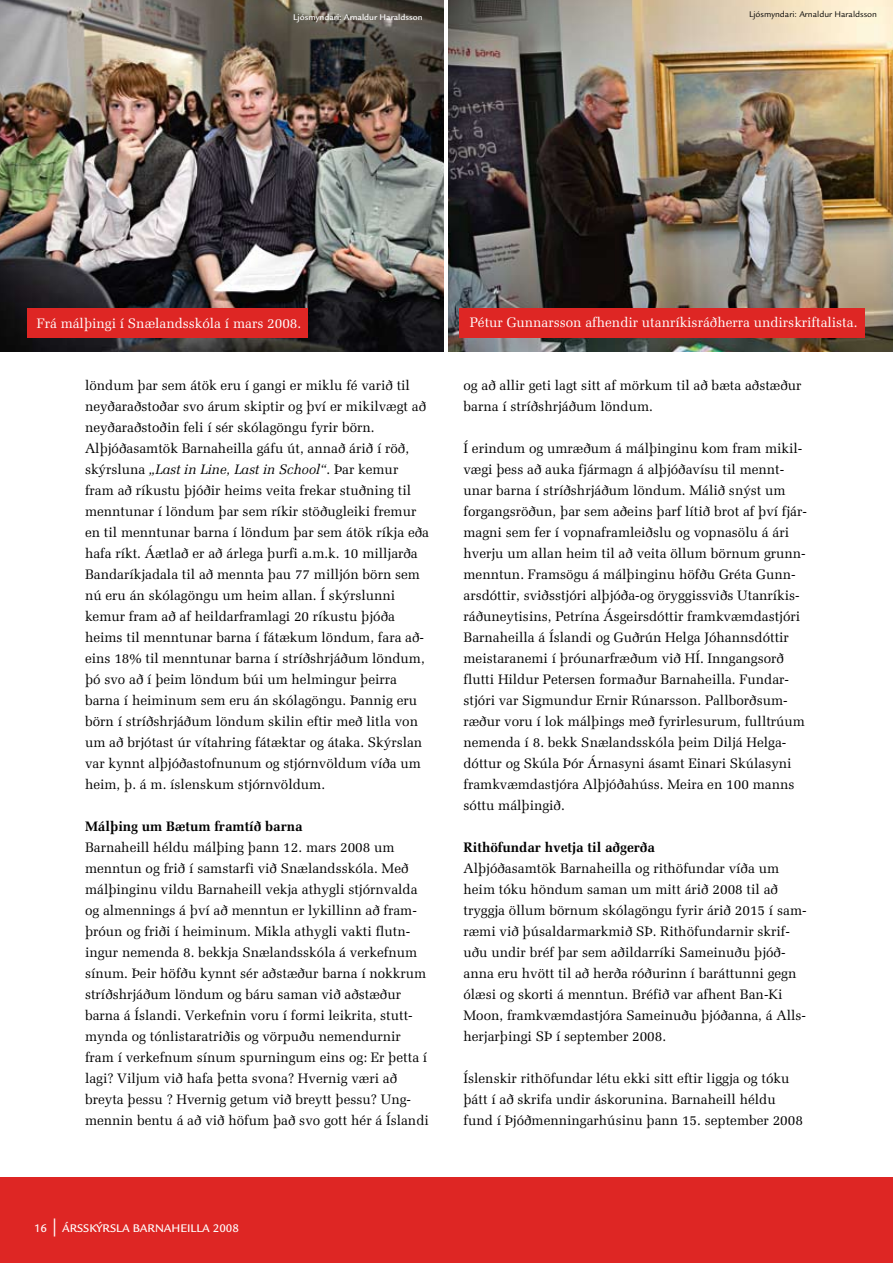
<style>
.page{position:relative;width:893px;height:1263px;background:#fff}
.page>*{position:absolute;margin:0;border:0;box-sizing:border-box;transform-origin:0 0}
.t1{font:13.8px/21px "Zapf Elliptical 711 BT";color:#000}
.t2{font:13.8px "Zapf Elliptical 711 BT";color:#fff}
.t3{font:700 13.8px "Zapf Elliptical 711 BT";color:#000}
.t4{font:500 12px "Legacy Sans";color:#fff}
.t5{font:500 9px "Legacy Sans";color:#fff}
.t6{font:9px "Legacy Sans";color:#000}
.s1{font-style:italic}
.s2{font-family:"Franklin Gothic";font-weight:400;font-stretch:condensed;font-size:18px}
</style>
<div class="page">
<div style="left:0;top:1178px;width:893px;height:85px;background:#de2624"></div>
<img style="left:0;top:0;width:444px;height:351px">
<img style="left:449px;top:0;width:444px;height:351px">
<div style="left:27px;top:308px;width:280px;height:30px;background:#de2624"></div>
<div style="left:459px;top:308px;width:405px;height:30px;background:#de2624"></div>
<p class="t5" style="left:293px;top:12px;width:131px">Ljósmyndari: Arnaldur Haraldsson</p>
<p class="t6" style="left:749px;top:9px;width:129px">Ljósmyndari: Arnaldur Haraldsson</p>
<p class="t2" style="left:37px;top:315px;width:266px">Frá málþingi í Snælandsskóla í mars 2008.</p>
<p class="t2" style="left:470px;top:314px;width:389px">Pétur Gunnarsson afhendir utanríkisráðherra undirskriftalista.</p>
<p class="t1" style="left:85px;top:375px;width:346px">löndum þar sem átök eru í gangi er miklu fé varið til neyðaraðstoðar svo árum skiptir og því er mikilvægt að neyðaraðstoðin feli í sér skólagöngu fyrir börn.<br>Alþjóðasamtök Barnaheilla gáfu út, annað árið í röð, skýrsluna <span class="s1">„Last in Line, Last in School“</span>. Þar kemur fram að ríkustu þjóðir heims veita frekar stuðning til menntunar í löndum þar sem ríkir stöðugleiki fremur en til menntunar barna í löndum þar sem átök ríkja eða hafa ríkt. Áætlað er að árlega þurfi a.m.k. 10 milljarða Bandaríkjadala til að mennta þau 77 milljón börn sem nú eru án skólagöngu um heim allan. Í skýrslunni kemur fram að af heildarframlagi 20 ríkustu þjóða heims til menntunar barna í fátækum löndum, fara að&shy;eins 18% til menntunar barna í stríðshrjáðum löndum, þó svo að í þeim löndum búi um helmingur þeirra barna í heiminum sem eru án skólagöngu. Þannig eru börn í stríðshrjáðum löndum skilin eftir með litla von um að brjótast úr vítahring fátæktar og átaka. Skýrslan var kynnt alþjóðastofnunum og stjórnvöldum víða um heim, þ. á m. íslenskum stjórnvöldum.</p>
<p class="t3" style="left:85px;top:818px;width:219px">Málþing um Bætum framtíð barna</p>
<p class="t1" style="left:85px;top:837px;width:345px">Barnaheill héldu málþing þann 12. mars 2008 um menntun og frið í samstarfi við Snælandsskóla. Með málþinginu vildu Barnaheill vekja athygli stjórnvalda og almennings á því að menntun er lykillinn að fram&shy;þróun og friði í heiminum. Mikla athygli vakti flutn&shy;ingur nemenda 8. bekkja Snælandsskóla á verkefnum sínum. Þeir höfðu kynnt sér aðstæður barna í nokkrum stríðshrjáðum löndum og báru saman við aðstæður barna á Íslandi. Verkefnin voru í formi leikrita, stutt&shy;mynda og tónlistaratriðis og vörpuðu nemendurnir fram í verkefnum sínum spurningum eins og: Er þetta í lagi? Viljum við hafa þetta svona? Hvernig væri að breyta þessu ? Hvernig getum við breytt þessu? Ung&shy;mennin bentu á að við höfum það svo gott hér á Íslandi</p>
<p class="t1" style="left:463px;top:375px;width:340px">og að allir geti lagt sitt af mörkum til að bæta aðstæður barna í stríðshrjáðum löndum.</p>
<p class="t1" style="left:463px;top:438px;width:345px">Í erindum og umræðum á málþinginu kom fram mikil&shy;vægi þess að auka fjármagn á alþjóðavísu til mennt&shy;unar barna í stríðshrjáðum löndum. Málið snýst um forgangsröðun, þar sem aðeins þarf lítið brot af því fjár&shy;magni sem fer í vopnaframleiðslu og vopnasölu á ári hverju um allan heim til að veita öllum börnum grunn&shy;menntun. Framsögu á málþinginu höfðu Gréta Gunn&shy;arsdóttir, sviðsstjóri alþjóða-og öryggissviðs Utanríkis&shy;ráðuneytisins, Petrína Ásgeirsdóttir framkvæmdastjóri Barnaheilla á Íslandi og Guðrún Helga Jóhannsdóttir meistaranemi í þróunarfræðum við HÍ. Inngangsorð flutti Hildur Petersen formaður Barnaheilla. Fundar&shy;stjóri var Sigmundur Ernir Rúnarsson. Pallborðsum&shy;ræður voru í lok málþings með fyrirlesurum, fulltrúum nemenda í 8. bekk Snælandsskóla þeim Diljá Helga&shy;dóttur og Skúla Þór Árnasyni ásamt Einari Skúlasyni framkvæmdastjóra Alþjóðahúss. Meira en 100 manns sóttu málþingið.</p>
<p class="t3" style="left:463px;top:839px;width:193px">Rithöfundar hvetja til aðgerða</p>
<p class="t1" style="left:463px;top:858px;width:345px">Alþjóðasamtök Barnaheilla og rithöfundar víða um heim tóku höndum saman um mitt árið 2008 til að tryggja öllum börnum skólagöngu fyrir árið 2015 í sam&shy;ræmi við þúsaldarmarkmið SÞ. Rithöfundarnir skrif&shy;uðu undir bréf þar sem aðildarríki Sameinuðu þjóð&shy;anna eru hvött til að herða róðurinn í baráttunni gegn ólæsi og skorti á menntun. Bréfið var afhent Ban-Ki Moon, framkvæmdastjóra Sameinuðu þjóðanna, á Alls&shy;herjarþingi SÞ í september 2008.</p>
<p class="t1" style="left:463px;top:1068px;width:341px">Íslenskir rithöfundar létu ekki sitt eftir liggja og tóku þátt í að skrifa undir áskorunina. Barnaheill héldu fund í Þjóðmenningarhúsinu þann 15. september 2008</p>
<p class="t4" style="left:34px;top:1221px;width:206px">16 <span class="s2">|</span> ÁRSSKÝRSLA BARNAHEILLA 2008</p>
</div>
